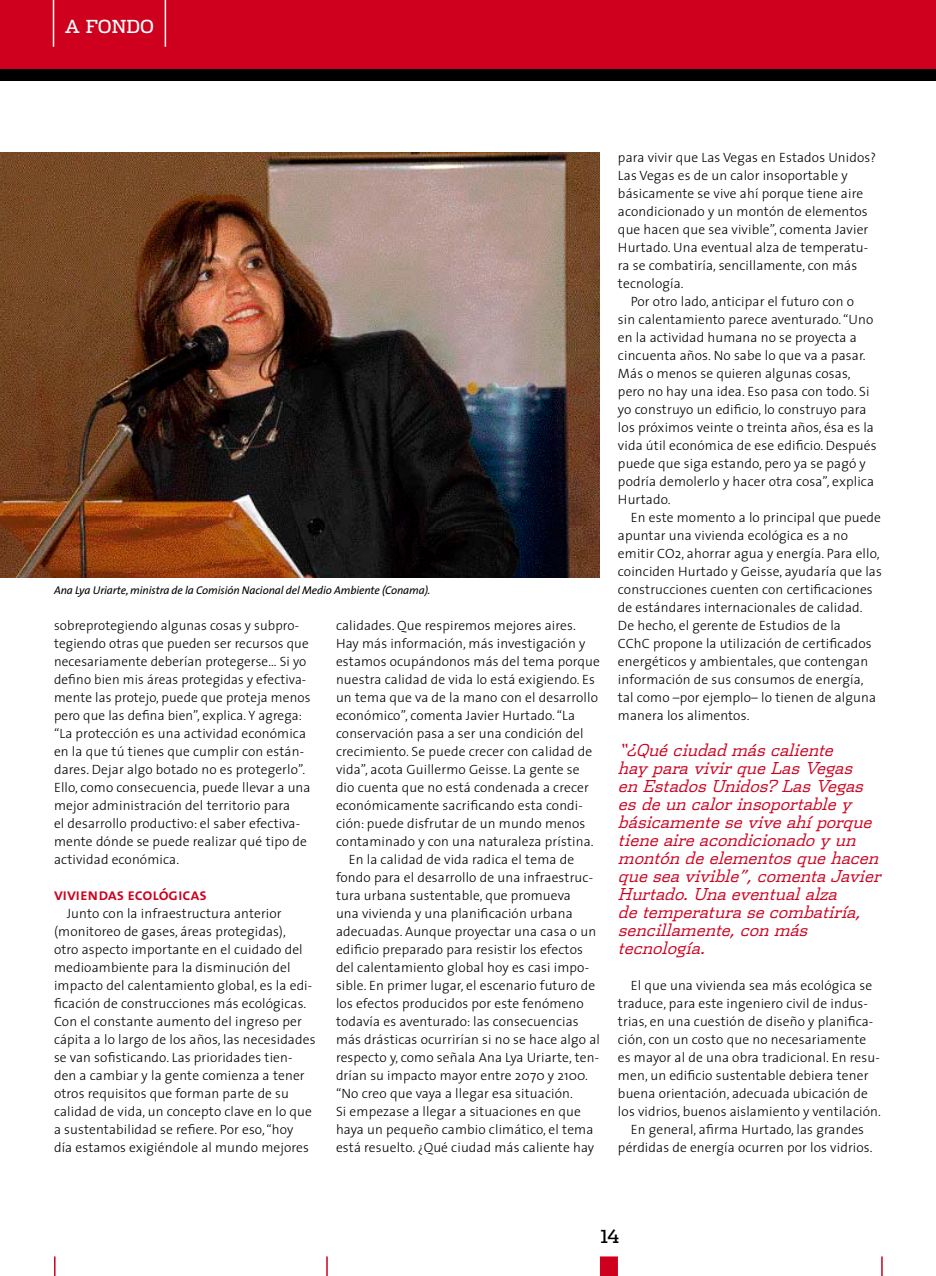
<style>
.page{position:relative;width:936px;height:1276px;background:#fff}
.page>*{position:absolute;margin:0;border:0;box-sizing:border-box;transform-origin:0 0}
.t1{font:18px "Dispatch";color:#fff}
.t2{font:18px "Dispatch";color:#000}
.t3{font:italic 300 16.5px/18px "Dispatch";color:#ce001e}
.t4{font:16.5px "The Sans Semi Bold Caps";letter-spacing:-.01em;color:#ce001e}
.t5{font:300 13.5px/18px "The Sans";letter-spacing:.01em;color:#000}
.t6{font:italic 11.25px "The Sans";letter-spacing:-.01em;color:#000}
</style>
<div class="page">
<hr style="left:54px;top:1256px;width:2px;height:20px;background:#ce001e">
<svg style="left:881px;top:1256px;width:1px;height:20px"></svg>
<div style="left:600px;top:1256px;width:18px;height:20px;background:#ce001e"></div>
<hr style="left:326px;top:1256px;width:2px;height:20px;background:#ce001e">
<img style="left:0;top:152px;width:599px;height:425px">
<div style="left:0;top:0;width:935px;height:72px;background:#ce001e"></div>
<hr style="left:53px;top:0;width:1px;height:47px;background:#fff">
<hr style="left:165px;top:0;width:1px;height:47px;background:#fff">
<div style="left:0;top:69px;width:935px;height:12px;background:#000"></div>
<h1 class="t1" style="left:65px;top:14px;width:91px">A FONDO</h1>
<p class="t6" style="left:54px;top:581px;width:378px">Ana Lya Uriarte, ministra de la Comisión Nacional del Medio Ambiente (Conama).</p>
<p class="t5" style="left:54px;top:616px;width:258px">sobreprotegiendo algunas cosas y subpro&shy;tegiendo otras que pueden ser recursos que necesariamente deberían protegerse… Si yo defino bien mis áreas protegidas y efectiva&shy;mente las protejo, puede que proteja menos pero que las defina bien”, explica. Y agrega: “La protección es una actividad económica en la que tú tienes que cumplir con están&shy;dares. Dejar algo botado no es protegerlo”.<br>Ello, como consecuencia, puede llevar a una mejor administración del territorio para<br>el desarrollo productivo: el saber efectiva&shy;mente dónde se puede realizar qué tipo de actividad económica.</p>
<p class="t4" style="left:54px;top:881px;width:154px">viviendas ecológicas</p>
<p class="t5" style="left:54px;top:904px;width:263px;text-indent:13px">Junto con la infraestructura anterior (monitoreo de gases, áreas protegidas),<br>otro aspecto importante en el cuidado del medioambiente para la disminución del impacto del calentamiento global, es la edi&shy;ficación de construcciones más ecológicas.<br>Con el constante aumento del ingreso per cápita a lo largo de los años, las necesidades se van sofisticando. Las prioridades tien&shy;den a cambiar y la gente comienza a tener otros requisitos que forman parte de su calidad de vida, un concepto clave en lo que a sustentabilidad se refiere. Por eso, “hoy<br>día estamos exigiéndole al mundo mejores</p>
<p class="t5" style="left:336px;top:616px;width:241px">calidades. Que respiremos mejores aires.</p>
<p class="t5" style="left:336px;top:634px;width:251px">Hay más información, más investigación y</p>
<p class="t5" style="left:336px;top:652px;width:265px">estamos ocupándonos más del tema porque</p>
<p class="t5" style="left:336px;top:670px;width:260px">nuestra calidad de vida lo está exigiendo. Es</p>
<p class="t5" style="left:336px;top:688px;width:263px">un tema que va de la mano con el desarrollo</p>
<p class="t5" style="left:336px;top:706px;width:240px">económico”, comenta Javier Hurtado. “La</p>
<p class="t5" style="left:336px;top:724px;width:249px">conservación pasa a ser una condición del</p>
<p class="t5" style="left:336px;top:742px;width:258px">crecimiento. Se puede crecer con calidad de</p>
<p class="t5" style="left:336px;top:760px;width:245px">vida”, acota Guillermo Geisse. La gente se</p>
<p class="t5" style="left:336px;top:778px;width:254px">dio cuenta que no está condenada a crecer</p>
<p class="t5" style="left:336px;top:796px;width:248px">económicamente sacrificando esta condi-</p>
<p class="t5" style="left:336px;top:814px;width:251px">ción: puede disfrutar de un mundo menos</p>
<p class="t5" style="left:336px;top:832px;width:259px">contaminado y con una naturaleza prístina.</p>
<p class="t5" style="left:349px;top:850px;width:227px">En la calidad de vida radica el tema de</p>
<p class="t5" style="left:336px;top:868px;width:258px">fondo para el desarrollo de una infraestruc-</p>
<p class="t5" style="left:336px;top:886px;width:236px">tura urbana sustentable, que promueva</p>
<p class="t5" style="left:336px;top:904px;width:238px">una vivienda y una planificación urbana</p>
<p class="t5" style="left:336px;top:922px;width:262px">adecuadas. Aunque proyectar una casa o un</p>
<p class="t5" style="left:336px;top:940px;width:248px">edificio preparado para resistir los efectos</p>
<p class="t5" style="left:336px;top:958px;width:254px">del calentamiento global hoy es casi impo-</p>
<p class="t5" style="left:336px;top:976px;width:261px">sible. En primer lugar, el escenario futuro de</p>
<p class="t5" style="left:336px;top:994px;width:249px">los efectos producidos por este fenómeno</p>
<p class="t5" style="left:336px;top:1012px;width:244px">todavía es aventurado: las consecuencias</p>
<p class="t5" style="left:336px;top:1030px;width:265px">más drásticas ocurrirían si no se hace algo al</p>
<p class="t5" style="left:336px;top:1048px;width:264px">respecto y, como señala Ana Lya Uriarte, ten-</p>
<p class="t5" style="left:336px;top:1066px;width:253px">drían su impacto mayor entre 2070 y 2100.</p>
<p class="t5" style="left:336px;top:1084px;width:238px">“No creo que vaya a llegar esa situación.</p>
<p class="t5" style="left:336px;top:1102px;width:246px">Si empezase a llegar a situaciones en que</p>
<p class="t5" style="left:336px;top:1120px;width:259px">haya un pequeño cambio climático, el tema</p>
<p class="t5" style="left:336px;top:1138px;width:260px">está resuelto. ¿Qué ciudad más caliente hay</p>
<p class="t5" style="left:618px;top:148px;width:260px">para vivir que Las Vegas en Estados Unidos?</p>
<p class="t5" style="left:618px;top:166px;width:231px">Las Vegas es de un calor insoportable y</p>
<p class="t5" style="left:618px;top:184px;width:247px">básicamente se vive ahí porque tiene aire</p>
<p class="t5" style="left:618px;top:202px;width:251px">acondicionado y un montón de elementos</p>
<p class="t5" style="left:618px;top:220px;width:252px">que hacen que sea vivible”, comenta Javier</p>
<p class="t5" style="left:618px;top:238px;width:252px">Hurtado. Una eventual alza de temperatu-</p>
<p class="t5" style="left:618px;top:256px;width:241px">ra se combatiría, sencillamente, con más</p>
<p class="t5" style="left:618px;top:274px;width:67px">tecnología.</p>
<p class="t5" style="left:630px;top:292px;width:225px">Por otro lado, anticipar el futuro con o</p>
<p class="t5" style="left:618px;top:310px;width:257px">sin calentamiento parece aventurado. “Uno</p>
<p class="t5" style="left:618px;top:328px;width:240px">en la actividad humana no se proyecta a</p>
<p class="t5" style="left:618px;top:346px;width:249px">cincuenta años. No sabe lo que va a pasar.</p>
<p class="t5" style="left:618px;top:364px;width:234px">Más o menos se quieren algunas cosas,</p>
<p class="t5" style="left:618px;top:382px;width:253px">pero no hay una idea. Eso pasa con todo. Si</p>
<p class="t5" style="left:618px;top:400px;width:250px">yo construyo un edificio, lo construyo para</p>
<p class="t5" style="left:618px;top:418px;width:257px">los próximos veinte o treinta años, ésa es la</p>
<p class="t5" style="left:618px;top:436px;width:260px">vida útil económica de ese edificio. Después</p>
<p class="t5" style="left:618px;top:454px;width:249px">puede que siga estando, pero ya se pagó y</p>
<p class="t5" style="left:618px;top:472px;width:257px">podría demolerlo y hacer otra cosa”, explica</p>
<p class="t5" style="left:618px;top:490px;width:54px">Hurtado.</p>
<p class="t5" style="left:630px;top:508px;width:252px">En este momento a lo principal que puede</p>
<p class="t5" style="left:618px;top:526px;width:232px">apuntar una vivienda ecológica es a no</p>
<p class="t5" style="left:618px;top:544px;width:263px">emitir CO2, ahorrar agua y energía. Para ello,</p>
<p class="t5" style="left:618px;top:562px;width:265px">coinciden Hurtado y Geisse, ayudaría que las</p>
<p class="t5" style="left:618px;top:580px;width:256px">construcciones cuenten con certificaciones</p>
<p class="t5" style="left:618px;top:598px;width:246px">de estándares internacionales de calidad.</p>
<p class="t5" style="left:618px;top:616px;width:224px">De hecho, el gerente de Estudios de la</p>
<p class="t5" style="left:618px;top:634px;width:255px">CChC propone la utilización de certificados</p>
<p class="t5" style="left:618px;top:652px;width:252px">energéticos y ambientales, que contengan</p>
<p class="t5" style="left:618px;top:670px;width:247px">información de sus consumos de energía,</p>
<p class="t5" style="left:618px;top:688px;width:259px">tal como –por ejemplo– lo tienen de alguna</p>
<p class="t5" style="left:618px;top:706px;width:133px">manera los alimentos.</p>
<p class="t3" style="left:618px;top:740px;width:269px">“¿Quéciudadmáscaliente<br>hay paravivirqueLasVegas en EstadosUnidos?LasVegas esdeun calorinsoportabley básicamenteseviveahíporque tieneaireacondicionadoy un montón deelementosquehacen queseavivible”,comentaJavier<br>Hurtado.Unaeventualalza detemperaturasecombatiría, sencillamente,con más tecnología.</p>
<p class="t5" style="left:630px;top:976px;width:243px">El que una vivienda sea más ecológica se</p>
<p class="t5" style="left:618px;top:994px;width:251px">traduce, para este ingeniero civil de indus-</p>
<p class="t5" style="left:618px;top:1012px;width:257px">trias, en una cuestión de diseño y planifica-</p>
<p class="t5" style="left:618px;top:1030px;width:250px">ción, con un costo que no necesariamente</p>
<p class="t5" style="left:618px;top:1048px;width:263px">es mayor al de una obra tradicional. En resu-</p>
<p class="t5" style="left:618px;top:1066px;width:252px">men, un edificio sustentable debiera tener</p>
<p class="t5" style="left:618px;top:1084px;width:251px">buena orientación, adecuada ubicación de</p>
<p class="t5" style="left:618px;top:1102px;width:264px">los vidrios, buenos aislamiento y ventilación.</p>
<p class="t5" style="left:630px;top:1120px;width:235px">En general, afirma Hurtado, las grandes</p>
<p class="t5" style="left:618px;top:1138px;width:256px">pérdidas de energía ocurren por los vidrios.</p>
<h1 class="t2" style="left:600px;top:1224px;width:21px">14</h1>
</div>
